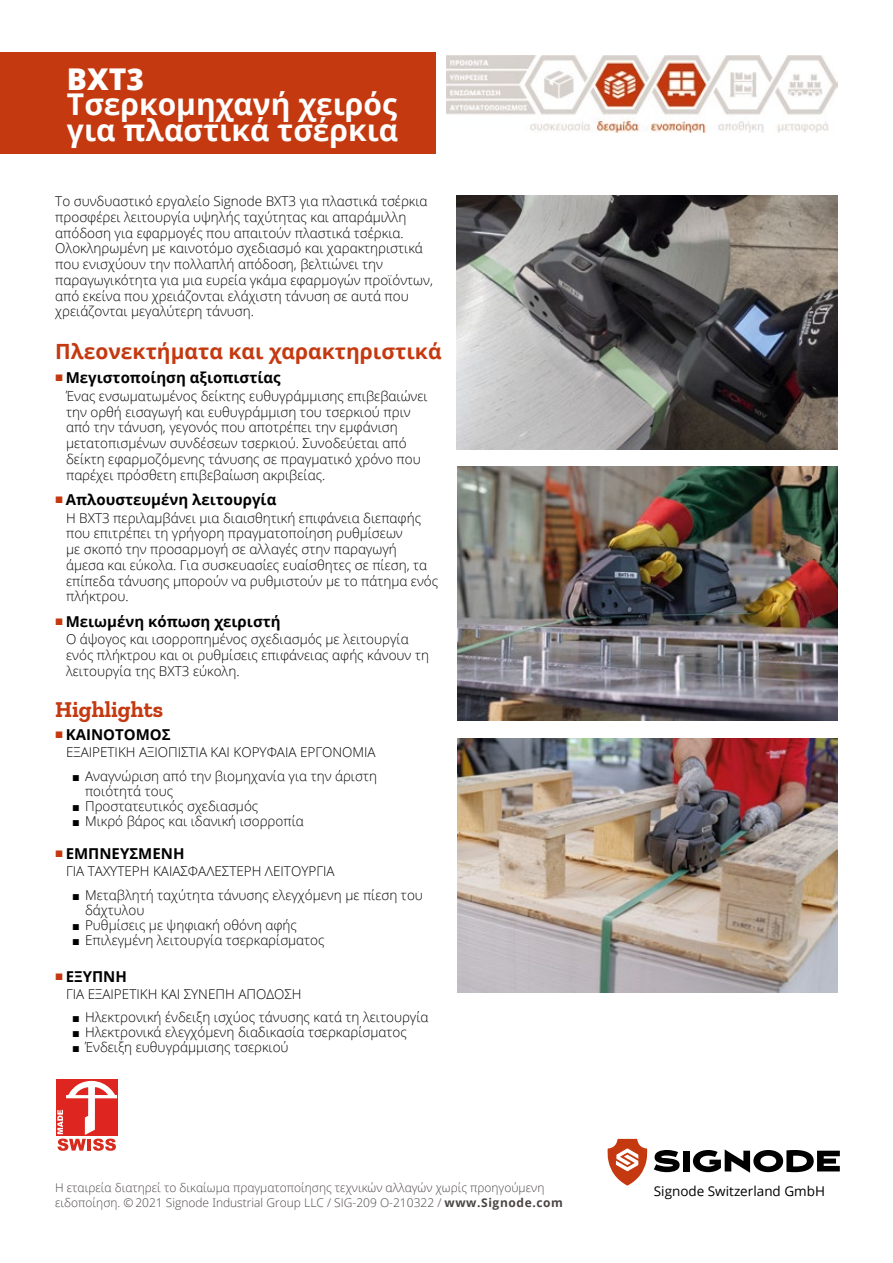
<style>
.page{position:relative;width:893px;height:1263px;background:#fff}
.page>*{position:absolute;margin:0;border:0;box-sizing:border-box;transform-origin:0 0}
.t1{font:700 30px/25.5px "Open Sans";color:#fff}
.t2{font:800 30px "Open Sans";color:#fff}
.t3{font:700 22.5px "Zilla Slab";color:#c4390f}
.t4{font:700 21px "Open Sans";color:#c4390f}
.t5{font:700 15px "Open Sans";color:#000}
.t6{font:300 13.5px/15.8px "Open Sans";color:#000}
.t7{font:13.5px "Open Sans";color:#000}
.t8{font:300 12px "Open Sans";color:#4b4545}
.s1{font-family:"Arial";font-weight:400;font-size:12.75px}
.s2{font-weight:700}
</style>
<div class="page">
<div style="left:56px;top:1079px;width:62px;height:56px;background:#df2520"></div>
<svg style="left:57px;top:1080px;width:60px;height:71px"></svg>
<img style="left:457px;top:739px;width:381px;height:253px">
<img style="left:457px;top:196px;width:380px;height:254px">
<img style="left:457px;top:467px;width:380px;height:253px">
<div style="left:0;top:52px;width:436px;height:102px;background:#c4390f"></div>
<svg style="left:607px;top:1139px;width:40px;height:46px"></svg>
<svg style="left:654px;top:1150px;width:26px;height:22px"></svg>
<div style="left:683px;top:1151px;width:7px;height:20px;background:#000"></div>
<svg style="left:693px;top:1149px;width:147px;height:24px"></svg>
<img style="left:446px;top:56px;width:392px;height:77px">
<h1 class="t2" style="left:67px;top:56px;width:79px">BXT3</h1>
<h1 class="t1" style="left:67px;top:91px;width:333px">Τσερκομηχανή χειρός για πλαστικά τσέρκια</h1>
<p class="t6" style="left:55px;top:193px;width:379px">Το συνδυαστικό εργαλείο Signode BXT3 για πλαστικά τσέρκια προσφέρει λειτουργία υψηλής ταχύτητας και απαράμιλλη απόδοση για εφαρμογές που απαιτούν πλαστικά τσέρκια.<br>Ολοκληρωμένη με καινοτόμο σχεδιασμό και χαρακτηριστικά που ενισχύουν την πολλαπλή απόδοση, βελτιώνει την παραγωγικότητα για μια ευρεία γκάμα εφαρμογών προϊόντων, από εκείνα που χρειάζονται ελάχιστη τάνυση σε αυτά που χρειάζονται μεγαλύτερη τάνυση.</p>
<h3 class="t4" style="left:55px;top:337px;width:388px">Πλεονεκτήματα και χαρακτηριστικά</h3>
<p class="t5" style="left:66px;top:367px;width:217px">Μεγιστοποίηση αξιοπιστίας</p>
<p class="t6" style="left:66px;top:388px;width:363px">Ένας ενσωματωμένος δείκτης ευθυγράμμισης επιβεβαιώνει την ορθή εισαγωγή και ευθυγράμμιση του τσερκιού πριν από την τάνυση, γεγονός που αποτρέπει την εμφάνιση μετατοπισμένων συνδέσεων τσερκιού. Συνοδεύεται από δείκτη εφαρμοζόμενης τάνυσης σε πραγματικό χρόνο που παρέχει πρόσθετη επιβεβαίωση ακριβείας.</p>
<p class="t5" style="left:66px;top:489px;width:212px">Απλουστευμένη λειτουργία</p>
<p class="t6" style="left:66px;top:509px;width:374px">Η BXT3 περιλαμβάνει μια διαισθητική επιφάνεια διεπαφής που επιτρέπει τη γρήγορη πραγματοποίηση ρυθμίσεων<br>με σκοπό την προσαρμογή σε αλλαγές στην παραγωγή<br>άμεσα και εύκολα. Για συσκευασίες ευαίσθητες σε πίεση, τα επίπεδα τάνυσης μπορούν να ρυθμιστούν με το πάτημα ενός πλήκτρου.</p>
<p class="t5" style="left:66px;top:611px;width:216px">Μειωμένη κόπωση χειριστή</p>
<p class="t6" style="left:66px;top:631px;width:364px">Ο άψογος και ισορροπημένος σχεδιασμός με λειτουργία ενός πλήκτρου και οι ρυθμίσεις επιφάνειας αφής κάνουν τη λειτουργία της BXT3 εύκολη.</p>
<h2 class="t3" style="left:55px;top:697px;width:109px">Highlights</h2>
<p class="t5" style="left:66px;top:724px;width:107px">ΚΑΙΝΟΤΟΜΟΣ</p>
<p class="t6" style="left:66px;top:743px;width:311px">ΕΞΑΙΡΕΤΙΚΗ ΑΞΙΟΠΙΣΤΙΑ ΚΑΙ ΚΟΡΥΦΑΙΑ ΕΡΓΟΝΟΜΙΑ</p>
<p class="t6" style="left:85px;top:768px;width:293px;line-height:15px;text-indent:-13px"><span class="s1">■</span> Αναγνώριση από την βιομηχανία για την άριστη ποιότητά τους</p>
<p class="t6" style="left:72px;top:797px;width:188px"><span class="s1">■</span> Προστατευτικός σχεδιασμός</p>
<p class="t6" style="left:72px;top:812px;width:233px"><span class="s1">■</span> Μικρό βάρος και ιδανική ισορροπία</p>
<p class="t5" style="left:66px;top:843px;width:120px">ΕΜΠΝΕΥΣΜΕΝΗ</p>
<p class="t6" style="left:66px;top:862px;width:270px">ΓΙΑ ΤΑΧΥΤΕΡΗ ΚΑΙΑΣΦΑΛΕΣΤΕΡΗ ΛΕΙΤΟΥΡΓΙΑ</p>
<p class="t6" style="left:85px;top:887px;width:339px;line-height:15px;text-indent:-13px"><span class="s1">■</span> Μεταβλητή ταχύτητα τάνυσης ελεγχόμενη με πίεση του δάχτυλου</p>
<p class="t6" style="left:72px;top:917px;width:226px"><span class="s1">■</span> Ρυθμίσεις με ψηφιακή οθόνη αφής</p>
<p class="t6" style="left:72px;top:932px;width:254px"><span class="s1">■</span> Επιλεγμένη λειτουργία τσερκαρίσματος</p>
<p class="t5" style="left:66px;top:966px;width:63px">ΕΞΥΠΝΗ</p>
<p class="t6" style="left:66px;top:986px;width:237px">ΓΙΑ ΕΞΑΙΡΕΤΙΚΗ ΚΑΙ ΣΥΝΕΠΗ ΑΠΟΔΟΣΗ</p>
<p class="t6" style="left:72px;top:1008px;width:358px"><span class="s1">■</span> Ηλεκτρονική ένδειξη ισχύος τάνυσης κατά τη λειτουργία</p>
<p class="t6" style="left:72px;top:1023px;width:336px"><span class="s1">■</span> Ηλεκτρονικά ελεγχόμενη διαδικασία τσερκαρίσματος</p>
<p class="t6" style="left:72px;top:1038px;width:218px"><span class="s1">■</span> Ένδειξη ευθυγράμμισης τσερκιού</p>
<p class="t8" style="left:55px;top:1180px;width:491px">Η εταιρεία διατηρεί το δικαίωμα πραγματοποίησης τεχνικών αλλαγών χωρίς προηγούμενη</p>
<p class="t7" style="left:654px;top:1182px;width:173px">Signode Switzerland GmbH</p>
<p class="t8" style="left:55px;top:1194px;width:509px">ειδοποίηση. © 2021 Signode Industrial Group LLC / SIG-209 O-210322 / <span class="s2">www.Signode.com</span></p>
</div>
